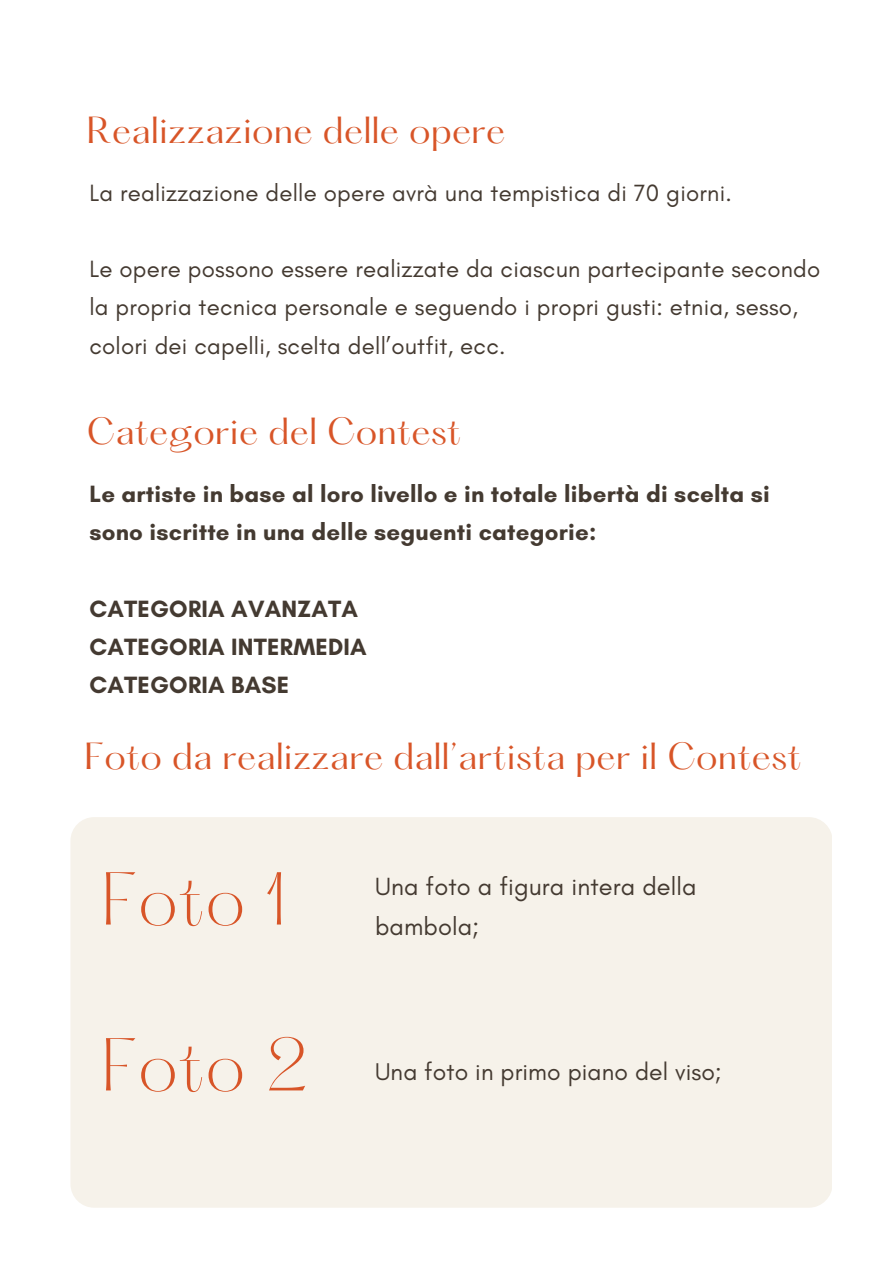
<style>
.page{position:relative;width:894px;height:1264px;background:#fff}
.page>*{position:absolute;margin:0;border:0;box-sizing:border-box;transform-origin:0 0}
.t1{font:300 65.4px "Hatton";letter-spacing:.01em;color:#d85528}
.t2{font:33px "Hatton";letter-spacing:.01em;color:#d85528}
.t3{font:25.35px/40.3px "Glacial Indifference";letter-spacing:.005em;color:#443a31}
.t4{font:24.6px "Glacial Indifference";letter-spacing:.005em;color:#443a31}
.t5{font:24px/38.2px "Glacial Indifference";letter-spacing:.01em;color:#443a31}
.t6{font:700 24px/38.2px "Glacial Indifference";letter-spacing:.01em;color:#443a31}
</style>
<div class="page">
<div style="left:70px;top:817px;width:761px;height:390px;background:#f6f2ea;border-radius:24px"></div>
<h3 class="t2" style="left:87px;top:114px;width:420px">Realizzazione delle opere</h3>
<h2 class="t5" style="left:89px;top:173px;width:643px">La realizzazione delle opere avrà una tempistica di 70 giorni.</h2>
<p class="t5" style="left:89px;top:249px;width:732px">Le opere possono essere realizzate da ciascun partecipante secondo la propria tecnica personale e seguendo i propri gusti: etnia, sesso, colori dei capelli, scelta dell’outfit, ecc.</p>
<p class="t2" style="left:87px;top:415px;width:376px">Categorie del Contest</p>
<h2 class="t6" style="left:89px;top:474px;width:681px">Le artiste in base al loro livello e in totale libertà di scelta si sono iscritte in una delle seguenti categorie:</h2>
<h4 class="t6" style="left:89px;top:589px;width:279px">CATEGORIA AVANZATA<br>CATEGORIA INTERMEDIA<br>CATEGORIA BASE</h4>
<p class="t2" style="left:84px;top:741px;width:718px">Foto da realizzare dall’artista per il Contest</p>
<h2 class="t1" style="left:101px;top:868px;width:187px">Foto 1</h2>
<h1 class="t3" style="left:375px;top:865px;width:323px">Una foto a figura intera della bambola;</h1>
<p class="t1" style="left:101px;top:1034px;width:208px">Foto 2</p>
<h1 class="t4" style="left:375px;top:1056px;width:348px">Una foto in primo piano del viso;</h1>
</div>
